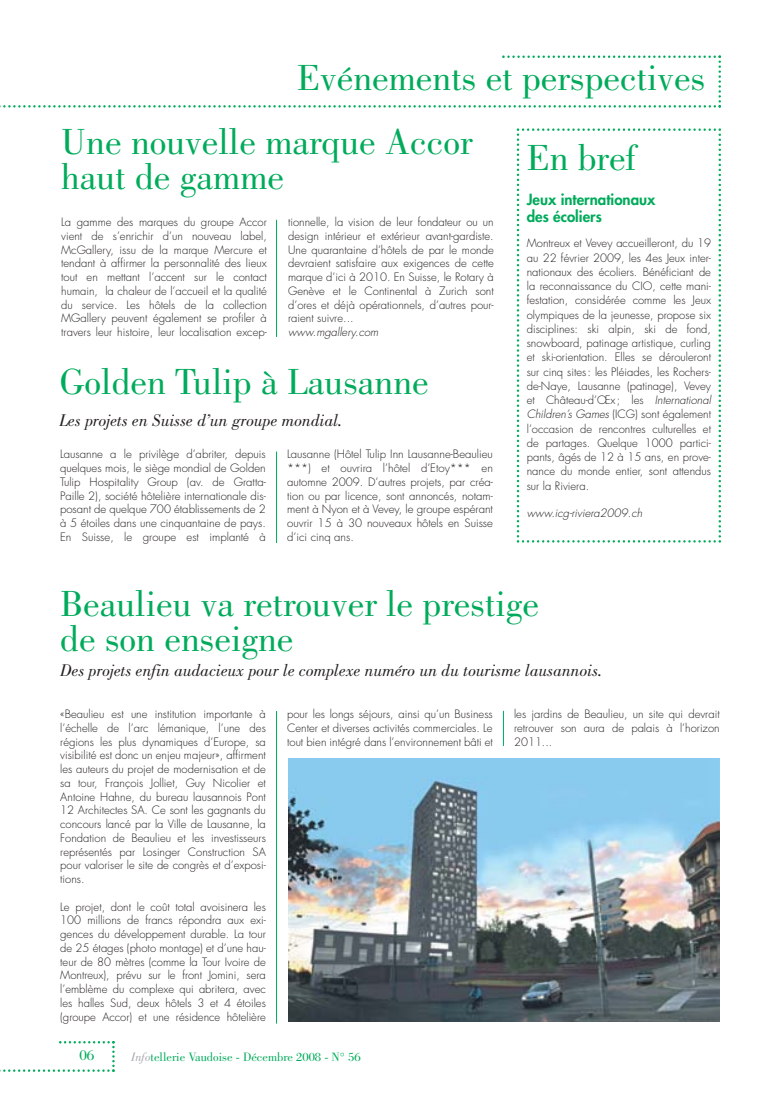
<style>
.page{position:relative;width:780px;height:1099px;background:#fff}
.page>*{position:absolute;margin:0;border:0;box-sizing:border-box;transform-origin:0 0}
.t1{font:37.5px/35px "Bodoni";color:#00ab5b}
.t2{font:italic 17.5px "Bodoni";color:#231f20}
.t3{font:800 15px/17.5px "Futura";color:#00ab5b}
.t4{font:15px "Bodoni";color:#00ab5b}
.t5{font:12.5px "Bodoni";color:#00ab5b}
.t6{font:300 11.25px/13.8px "Futura";color:#231f20;text-align:justify}
.t7{font:italic 300 11.25px "Futura";color:#231f20}
.s1{font-style:italic}
.s2{font-style:italic;color:#a7a9ac}
</style>
<div class="page">
<svg style="left:0;top:1041px;width:115px;height:30px"></svg>
<hr style="left:276px;top:220px;width:1px;height:117px;background:#00ab5b">
<hr style="left:503px;top:710px;width:1px;height:36px;background:#00ab5b">
<svg style="left:0;top:55px;width:721px;height:53px"></svg>
<img style="left:289px;top:758px;width:430px;height:263px">
<svg style="left:516px;top:128px;width:205px;height:414px"></svg>
<hr style="left:276px;top:451px;width:1px;height:92px;background:#00ab5b">
<hr style="left:276px;top:711px;width:1px;height:312px;background:#00ab5b">
<h1 class="t1" style="left:297px;top:64px;width:410px">Evénements et perspectives</h1>
<h1 class="t1" style="left:61px;top:127px;width:413px">Une nouvelle marque Accor haut de gamme</h1>
<p class="t6" style="left:61px;top:216px;width:207px">La gamme des marques du groupe Accor vient de s’enrichir d’un nouveau label, McGallery, issu de la marque Mercure et tendant à affirmer la personnalité des lieux tout en mettant l’accent sur le contact humain, la chaleur de l’accueil et la qualité du service. Les hôtels de la collection MGallery peuvent également se profiler à travers leur histoire, leur localisation excep-</p>
<p class="t6" style="left:288px;top:216px;width:207px">tionnelle, la vision de leur fondateur ou un design intérieur et extérieur avant-gardiste.<br>Une quarantaine d’hôtels de par le monde devraient satisfaire aux exigences de cette marque d’ici à 2010. En Suisse, le Rotary à Genève et le Continental à Zurich sont d’ores et déjà opérationnels, d’autres pour&shy;raient suivre...</p>
<p class="t7" style="left:288px;top:327px;width:94px">www.mgallery.com</p>
<h1 class="t1" style="left:60px;top:367px;width:371px">Golden Tulip à Lausanne</h1>
<h2 class="t2" style="left:60px;top:413px;width:284px">Les projets en Suisse d’un groupe mondial.</h2>
<p class="t6" style="left:60px;top:448px;width:207px">Lausanne a le privilège d’abriter, depuis quelques mois, le siège mondial de Golden Tulip Hospitality Group (av. de Gratta-Paille 2), société hôtelière internationale dis&shy;posant de quelque 700 établissements de 2 à 5 étoiles dans une cinquantaine de pays.<br>En Suisse, le groupe est implanté à</p>
<p class="t6" style="left:287px;top:448px;width:207px">Lausanne (Hôtel Tulip Inn Lausanne-Beaulieu ***) et ouvrira l’hôtel d’Etoy*** en automne 2009. D’autres projets, par créa&shy;tion ou par licence, sont annoncés, notam&shy;ment à Nyon et à Vevey, le groupe espérant ouvrir 15 à 30 nouveaux hôtels en Suisse d’ici cinq ans.</p>
<h1 class="t1" style="left:526px;top:143px;width:111px">En bref</h1>
<h3 class="t3" style="left:526px;top:192px;width:130px">Jeux internationaux des écoliers</h3>
<p class="t6" style="left:526px;top:237px;width:188px;line-height:14.2px;text-align:left">Montreux et Vevey accueilleront, du 19 au 22 février 2009, les 4es Jeux inter&shy;nationaux des écoliers. Bénéficiant de la reconnaissance du CIO, cette mani&shy;festation, considérée comme les Jeux olympiques de la jeunesse, propose six disciplines: ski alpin, ski de fond, snowboard, patinage artistique, curling et ski-orientation. Elles se dérouleront sur cinq sites: les Pléiades, les Rochers&shy;de-Naye, Lausanne (patinage), Vevey et Château-d’Œx; les <span class="s1">International Children’s Games</span> (ICG) sont également l’occasion de rencontres culturel les et de partages. Quelque 1000 partici&shy;pants, âgés de 12 à 15 ans, en prove&shy;nance du monde entier, sont attendus sur la Riviera.</p>
<p class="t7" style="left:526px;top:508px;width:119px">www.icg-riviera2009.ch</p>
<h1 class="t1" style="left:60px;top:590px;width:480px">Beaulieu va retrouver le prestige de son enseigne</h1>
<h2 class="t2" style="left:60px;top:664px;width:543px">Des projets enfin audacieux pour le complexe numéro un du tourisme lausannois.</h2>
<p class="t6" style="left:60px;top:708px;width:207px">«Beaulieu est une institution importante à l’échelle de l’arc lémanique, l’une des régions les plus dynamiques d’Europe, sa visibilité est donc un enjeu majeur», affirment les auteurs du projet de modernisation et de sa tour, François Jolliet, Guy Nicolier et Antoine Hahne, du bureau lausannois Pont 12 Architectes SA. Ce sont les gagnants du concours lancé par la Ville de Lausanne, la Fondation de Beaulieu et les investisseurs représentés par Losinger Construction SA pour valoriser le site de congrès et d’exposi&shy;tions.</p>
<p class="t6" style="left:60px;top:900px;width:207px">Le projet, dont le coût total avoisinera les 100 millions de francs répondra aux exi&shy;gences du développement durable. La tour de 25 étages (photo montage) et d’une hau&shy;teur de 80 mètres (comme la Tour Ivoire de Montreux), prévu sur le front Jomini, sera l’emblème du complexe qui abritera, avec les halles Sud, deux hôtels 3 et 4 étoiles (groupe Accor) et une résidence hôtelière</p>
<p class="t6" style="left:287px;top:708px;width:207px">pour les longs séjours, ainsi qu’un Business Center et diverses activités commerciales. Le tout bien intégré dans l’environnement bâti et</p>
<p class="t6" style="left:514px;top:708px;width:207px">les jardins de Beaulieu, un site qui devrait retrouver son aura de palais à l’horizon 2011...</p>
<h3 class="t4" style="left:79px;top:1049px;width:16px">06</h3>
<p class="t5" style="left:131px;top:1051px;width:231px"><span class="s2">Info</span>tellerie Vaudoise - Décembre 2008 - N° 56</p>
</div>
